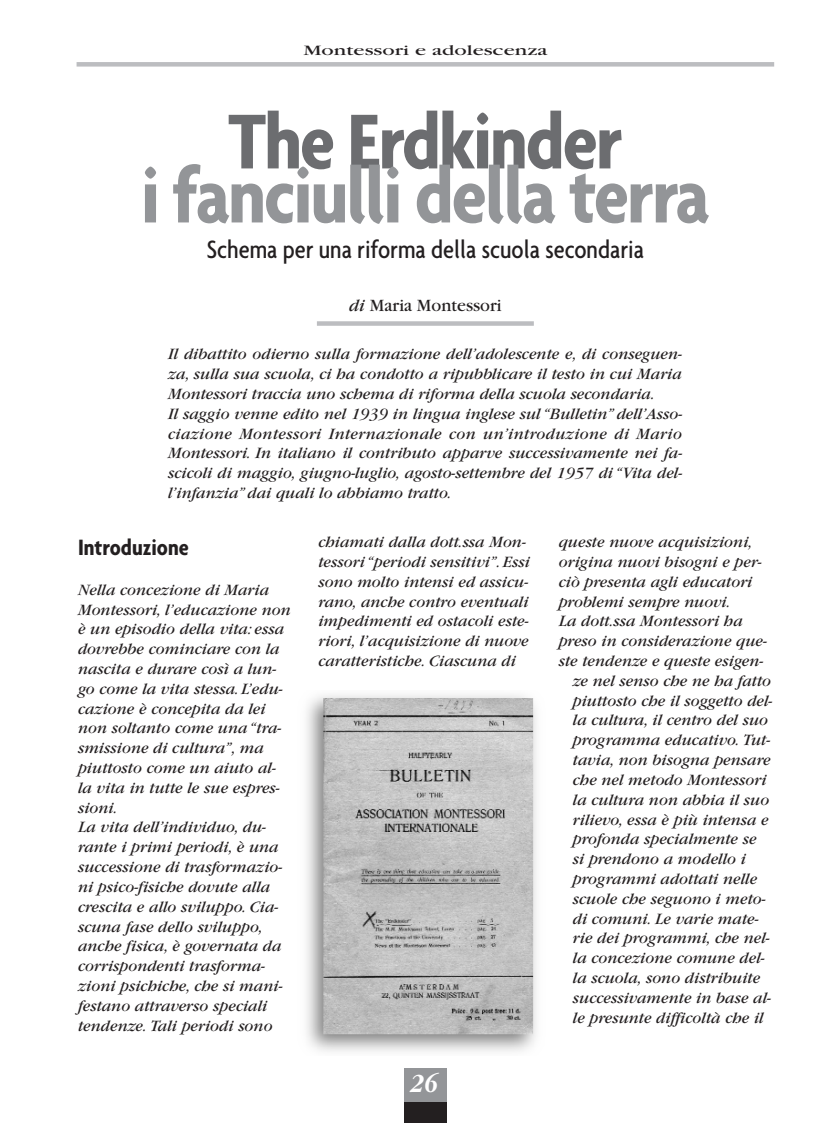
<style>
.page{position:relative;width:838px;height:1123px;background:#fff}
.page>*{position:absolute;margin:0;border:0;box-sizing:border-box;transform-origin:0 0}
.t1{font:700 condensed 84px "Agenda";letter-spacing:-.025em;color:#939598}
.t2{font:700 condensed 84px "Agenda";letter-spacing:-.025em;color:#6c6d70}
.t3{font:500 condensed 27px "Agenda";color:#231f20}
.t4{font:italic 700 27px "Garamond";color:#fff;scale:.9 1}
.t5{font:700 condensed 24px "Agenda";color:#231f20}
.t6{font:18px "Garamond";color:#231f20}
.t7{font:italic 16.5px/19.8px "Garamond";color:#231f20}
.t8{font:15px "Garamond";color:#231f20;scale:1.5 1}
.s1{font-style:italic}
</style>
<div class="page">
<div style="left:404px;top:1068px;width:42px;height:34px;background:#939598"></div>
<div style="left:404px;top:1102px;width:42px;height:21px;background:#231f20"></div>
<div style="left:77px;top:62px;width:697px;height:5px;background:#bcbdc0"></div>
<div style="left:317px;top:321px;width:217px;height:5px;background:#bcbdc0"></div>
<img style="left:306px;top:695px;width:231px;height:357px">
<p class="t8" style="left:303px;top:45px;width:164px">Montessori e adolescenza</p>
<h1 class="t2" style="left:228px;top:90px;width:396px">The Erdkinder</h1>
<h1 class="t1" style="left:141px;top:144px;width:570px">i fanciulli della terra</h1>
<h2 class="t3" style="left:207px;top:233px;width:439px">Schema per una riforma della scuola secondaria</h2>
<p class="t6" style="left:349px;top:299px;width:154px"><span class="s1">di</span> Maria Montessori</p>
<p class="t7" style="left:168px;top:346px;width:516px">Il dibattito odierno sulla formazione dell’adolescente e, di conseguen&shy;za, sulla sua scuola, ci ha condotto a ripubblicare il testo in cui Maria Montessori traccia uno schema di riforma della scuola secondaria.<br>Il saggio venne edito nel 1939 in lingua inglese sul “Bulletin” dell’Asso&shy;ciazione Montessori Internazionale con un’introduzione di Mario Montessori. In italiano il contributo apparve successivamente nei fa&shy;scicoli di maggio, giugno-luglio, agosto-settembre del 1957 di “Vita del&shy;l’infanzia” dai quali lo abbiamo tratto.</p>
<h3 class="t5" style="left:78px;top:533px;width:112px">Introduzione</h3>
<p class="t7" style="left:78px;top:581px;width:214px">Nella concezione di Maria<br>Montessori, l’educazione non è un episodio della vita: essa dovrebbe cominciare con la nascita e durare così a lun&shy;go come la vita stessa. L’edu&shy;cazione è concepita da lei non soltanto come una “tra&shy;smissione di cultura”, ma piuttosto come un aiuto al&shy;la vita in tutte le sue espres&shy;sioni.<br>La vita dell’individuo, du&shy;rante i primi periodi, è una successione di trasformazio&shy;ni psico-fisiche dovute alla crescita e allo sviluppo. Cia&shy;scuna fase dello sviluppo, anche fisica, è governata da corrispondenti trasforma&shy;zioni psichiche, che si mani&shy;festano attraverso speciali tendenze. Tali periodi sono</p>
<p class="t7" style="left:318px;top:534px;width:213px">chiamati dalla dott.ssa Mon&shy;tessori “periodi sensitivi”. Essi sono molto intensi ed assicu&shy;rano, anche contro eventuali impedimenti ed ostacoli este&shy;riori, l’acquisizione di nuove caratteristiche. Ciascuna di</p>
<p class="t7" style="left:559px;top:534px;width:195px">queste nuove acquisizioni,</p>
<p class="t7" style="left:559px;top:553px;width:205px">origina nuovi bisogni e per-</p>
<p class="t7" style="left:559px;top:573px;width:195px">ciò presenta agli educatori</p>
<p class="t7" style="left:559px;top:593px;width:173px">problemi sempre nuovi.</p>
<p class="t7" style="left:559px;top:613px;width:186px">La dott.ssa Montessori ha</p>
<p class="t7" style="left:559px;top:633px;width:210px">preso in considerazione que-</p>
<p class="t7" style="left:559px;top:652px;width:206px">ste tendenze e queste esigen-</p>
<p class="t7" style="left:573px;top:672px;width:200px">ze nel senso che ne ha fatto</p>
<p class="t7" style="left:573px;top:692px;width:201px">piuttosto che il soggetto del-</p>
<p class="t7" style="left:573px;top:712px;width:197px">la cultura, il centro del suo</p>
<p class="t7" style="left:573px;top:732px;width:199px">programma educativo. Tut-</p>
<p class="t7" style="left:573px;top:751px;width:199px">tavia, non bisogna pensare</p>
<p class="t7" style="left:573px;top:771px;width:195px">che nel metodo Montessori</p>
<p class="t7" style="left:573px;top:791px;width:198px">la cultura non abbia il suo</p>
<p class="t7" style="left:573px;top:811px;width:197px">rilievo, essa è più intensa e</p>
<p class="t7" style="left:573px;top:831px;width:185px">profonda specialmente se</p>
<p class="t7" style="left:573px;top:850px;width:175px">si prendono a modello i</p>
<p class="t7" style="left:573px;top:870px;width:186px">programmi adottati nelle</p>
<p class="t7" style="left:573px;top:890px;width:194px">scuole che seguono i meto-</p>
<p class="t7" style="left:573px;top:910px;width:187px">di comuni. Le varie mate-</p>
<p class="t7" style="left:573px;top:930px;width:198px">rie dei programmi, che nel-</p>
<p class="t7" style="left:573px;top:949px;width:193px">la concezione comune del-</p>
<p class="t7" style="left:573px;top:969px;width:189px">la scuola, sono distribuite</p>
<p class="t7" style="left:573px;top:989px;width:200px">successivamente in base al-</p>
<p class="t7" style="left:573px;top:1009px;width:192px">le presunte difficoltà che il</p>
<h2 class="t4" style="left:412px;top:1067px;width:32px">26</h2>
</div>
